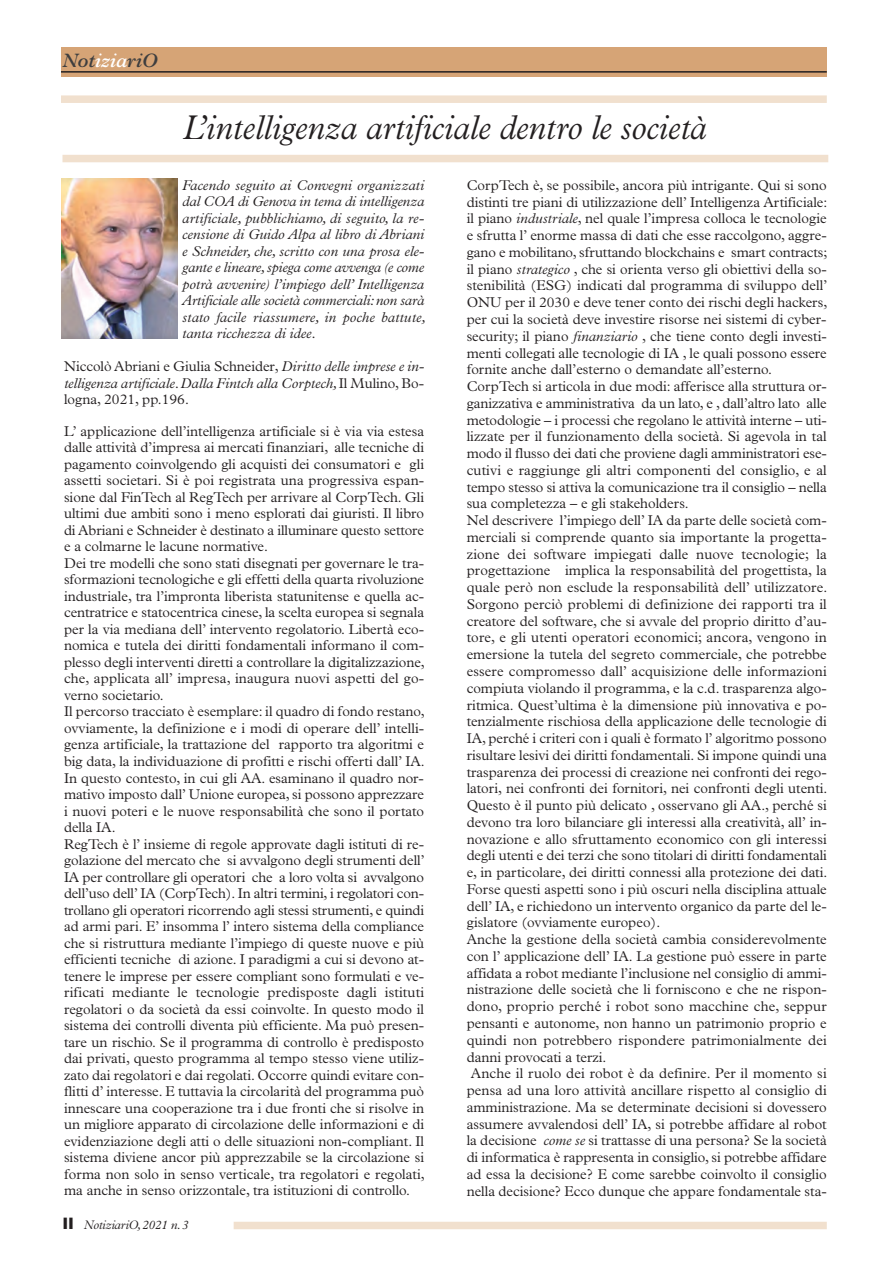
<style>
.page{position:relative;width:886px;height:1262px;background:#fff}
.page>*{position:absolute;margin:0;border:0;box-sizing:border-box;transform-origin:0 0}
.t1{font:italic 300 34.5px "Plantin";color:#231f20;scale:.95 1}
.t2{font:italic 600 19.5px "Plantin";letter-spacing:-.015em;color:#3e3e3f}
.t3{font:300 14.25px/16.8px "Plantin";color:#231f20}
.t4{font:italic 300 14.25px/16.5px "Plantin";color:#231f20;text-align:justify}
.t5{font:italic 300 12.45px "Plantin";letter-spacing:-.02em;color:#231f20}
.s1{color:#fff}
.s2{font-style:normal}
.s3{font-family:"Franklin Gothic";font-weight:400;font-style:normal;font-size:15px}
.s4{font-style:italic}
</style>
<div class="page">
<div style="left:61px;top:48px;width:765px;height:29px;background:#d6a476"></div>
<hr style="left:61px;top:71px;width:765px;height:2px;background:#231f20">
<div style="left:234px;top:1221px;width:592px;height:8px;background:#f1e0ce"></div>
<div style="left:62px;top:155px;width:766px;height:7px;background:#f1e0ce"></div>
<div style="left:61px;top:95px;width:765px;height:8px;background:#f1e0ce"></div>
<img style="left:61px;top:178px;width:117px;height:161px">
<h2 class="t2" style="left:62px;top:53px;width:97px">Not<span class="s1">izia</span>riO</h2>
<h1 class="t1" style="left:183px;top:115px;width:552px">L’intelligenza artificiale dentro le società</h1>
<p class="t4" style="left:182px;top:178px;width:245px">Facendo seguito ai Convegni organizzati dal COA di Genova in tema di intelligenza artificiale, pubblichiamo, di seguito, la re&shy;censione di Guido Alpa al libro di Abriani e Schneider, che, scritto con una prosa ele&shy;gante e lineare, spiega come avvenga (e come potrà avvenire) l’impiego dell’ Intelligenza Artificiale alle società commerciali: non sarà stato facile riassumere, in poche battute, tanta ricchezza di idee.</p>
<p class="t4" style="left:64px;top:359px;width:361px"><span class="s2">Niccolò Abriani e Giulia Schneider,</span> Diritto delle imprese e in&shy;telligenza artificiale. Dalla Fintch alla Corptech, <span class="s2">Il Mulino, Bo&shy;logna, 2021, pp.196.</span></p>
<p class="t3" style="left:64px;top:424px;width:362px">L’ applicazione dell’intelligenza artificiale si è via via estesa dalle attività d’impresa ai mercati finanziari, alle tecniche di pagamento coinvolgendo gli acquisti dei consumatori e gli assetti societari. Si è poi registrata una progressiva espan&shy;sione dal FinTech al RegTech per arrivare al CorpTech. Gli ultimi due ambiti sono i meno esplorati dai giuristi. Il libro di Abriani e Schneider è destinato a illuminare questo settore e a colmarne le lacune normative.<br>Dei tre modelli che sono stati disegnati per governare le tra&shy;sformazioni tecnologiche e gli effetti della quarta rivoluzione industriale, tra l’impronta liberista statunitense e quella ac&shy;centratrice e statocentrica cinese, la scelta europea si segnala per la via mediana dell’ intervento regolatorio. Libertà eco&shy;nomica e tutela dei diritti fondamentali informano il com&shy;plesso degli interventi diretti a controllare la digitalizzazione, che, applicata all’ impresa, inaugura nuovi aspetti del go&shy;verno societario.<br>Il percorso tracciato è esemplare: il quadro di fondo restano, ovviamente, la definizione e i modi di operare dell’ intelli&shy;genza artificiale, la trattazione del rapporto tra algoritmi e big data, la individuazione di profitti e rischi offerti dall’ IA.<br>In questo contesto, in cui gli AA. esaminano il quadro nor&shy;mativo imposto dall’ Unione europea, si possono apprezzare i nuovi poteri e le nuove responsabilità che sono il portato della IA.<br>RegTech è l’ insieme di regole approvate dagli istituti di re&shy;golazione del mercato che si avvalgono degli strumenti dell’ IA per controllare gli operatori che a loro volta si avvalgono dell’uso dell’ IA (CorpTech). In altri termini, i regolatori con&shy;trollano gli operatori ricorrendo agli stessi strumenti, e quindi ad armi pari. E’ insomma l’ intero sistema della compliance che si ristruttura mediante l’impiego di queste nuove e più efficienti tecniche di azione. I paradigmi a cui si devono at&shy;tenere le imprese per essere compliant sono formulati e ve&shy;rificati mediante le tecnologie predisposte dagli istituti regolatori o da società da essi coinvolte. In questo modo il sistema dei controlli diventa più efficiente. Ma può presen&shy;tare un rischio. Se il programma di controllo è predisposto dai privati, questo programma al tempo stesso viene utiliz&shy;zato dai regolatori e dai regolati. Occorre quindi evitare con&shy;flitti d’ interesse. E tuttavia la circolarità del programma può innescare una cooperazione tra i due fronti che si risolve in un migliore apparato di circolazione delle informazioni e di evidenziazione degli atti o delle situazioni non-compliant. Il sistema diviene ancor più apprezzabile se la circolazione si forma non solo in senso verticale, tra regolatori e regolati, ma anche in senso orizzontale, tra istituzioni di controllo.</p>
<p class="t5" style="left:62px;top:1220px;width:127px"><span class="s3">II</span> NotiziariO, 2021 n. 3</p>
<p class="t3" style="left:466px;top:178px;width:362px">CorpTech è, se possibile, ancora più intrigante. Qui si sono distinti tre piani di utilizzazione dell’ Intelligenza Artificiale: il piano <span class="s4">industriale</span>, nel quale l’impresa colloca le tecnologie e sfrutta l’ enorme massa di dati che esse raccolgono, aggre&shy;gano e mobilitano, sfruttando blockchains e smart contracts; il piano <span class="s4">strategico</span> , che si orienta verso gli obiettivi della so&shy;stenibilità (ESG) indicati dal programma di sviluppo dell’ ONU per il 2030 e deve tener conto dei rischi degli hackers, per cui la società deve investire risorse nei sistemi di cyber&shy;security; il piano <span class="s4">finanziario</span> , che tiene conto degli investi&shy;menti collegati alle tecnologie di IA , le quali possono essere fornite anche dall’esterno o demandate all’esterno.<br>CorpTech si articola in due modi: afferisce alla struttura or&shy;ganizzativa e amministrativa da un lato, e , dall’altro lato alle metodologie – i processi che regolano le attività interne – uti&shy;lizzate per il funzionamento della società. Si agevola in tal modo il flusso dei dati che proviene dagli amministratori ese&shy;cutivi e raggiunge gli altri componenti del consiglio, e al tempo stesso si attiva la comunicazione tra il consiglio – nella sua completezza – e gli stakeholders.<br>Nel descrivere l’impiego dell’ IA da parte delle società com&shy;merciali si comprende quanto sia importante la progetta&shy;zione dei software impiegati dalle nuove tecnologie; la progettazione implica la responsabilità del progettista, la quale però non esclude la responsabilità dell’ utilizzatore.<br>Sorgono perciò problemi di definizione dei rapporti tra il creatore del software, che si avvale del proprio diritto d’au&shy;tore, e gli utenti operatori economici; ancora, vengono in emersione la tutela del segreto commerciale, che potrebbe essere compromesso dall’ acquisizione delle informazioni compiuta violando il programma, e la c.d. trasparenza algo&shy;ritmica. Quest’ultima è la dimensione più innovativa e po&shy;tenzialmente rischiosa della applicazione delle tecnologie di IA, perché i criteri con i quali è formato l’ algoritmo possono risultare lesivi dei diritti fondamentali. Si impone quindi una trasparenza dei processi di creazione nei confronti dei rego&shy;latori, nei confronti dei fornitori, nei confronti degli utenti.<br>Questo è il punto più delicato , osservano gli AA., perché si devono tra loro bilanciare gli interessi alla creatività, all’ in&shy;novazione e allo sfruttamento economico con gli interessi degli utenti e dei terzi che sono titolari di diritti fondamentali e, in particolare, dei diritti connessi alla protezione dei dati.<br>Forse questi aspetti sono i più oscuri nella disciplina attuale dell’ IA, e richiedono un intervento organico da parte del le&shy;gislatore (ovviamente europeo).<br>Anche la gestione della società cambia considerevolmente con l’ applicazione dell’ IA. La gestione può essere in parte affidata a robot mediante l’inclusione nel consiglio di ammi&shy;nistrazione delle società che li forniscono e che ne rispon&shy;dono, proprio perché i robot sono macchine che, seppur pensanti e autonome, non hanno un patrimonio proprio e quindi non potrebbero rispondere patrimonialmente dei danni provocati a terzi.<br>Anche il ruolo dei robot è da definire. Per il momento si pensa ad una loro attività ancillare rispetto al consiglio di amministrazione. Ma se determinate decisioni si dovessero assumere avvalendosi dell’ IA, si potrebbe affidare al robot la decisione <span class="s4">come se</span> si trattasse di una persona? Se la società di informatica è rappresenta in consiglio, si potrebbe affidare ad essa la decisione? E come sarebbe coinvolto il consiglio nella decisione? Ecco dunque che appare fondamentale sta-</p>
</div>
